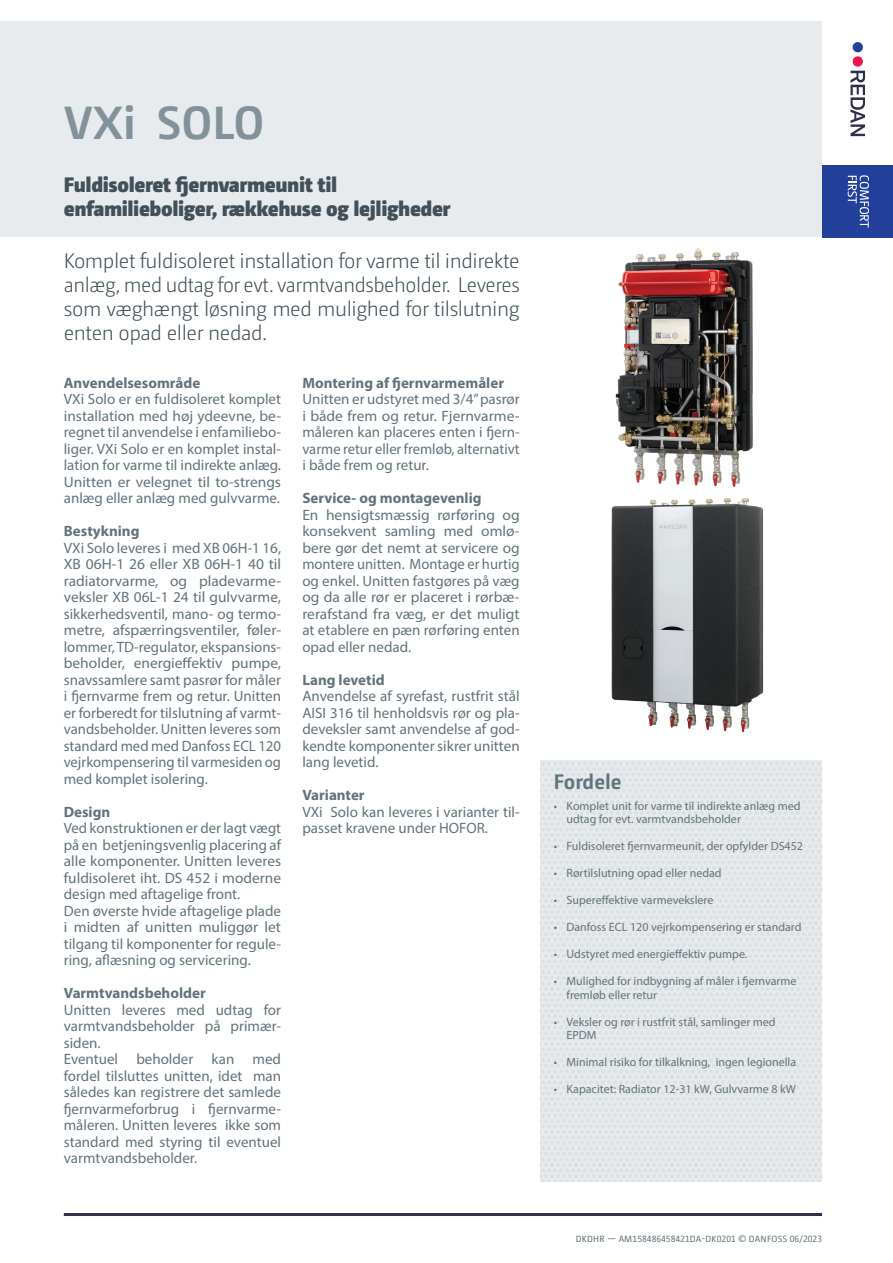
<style>
.page{position:relative;width:893px;height:1263px;background:#fff}
.page>*{position:absolute;margin:0;border:0;box-sizing:border-box;transform-origin:0 0}
.Forside_overskrift_b{font:700 46.5px "Camingo Dos Pro";letter-spacing:.005em;color:#83929a}
.Forside_rubrik_light{font:300 21px/24px "Camingo Dos Pro";letter-spacing:-.02em;color:#425159;text-align:justify}
.Forside_rubrik_bold{font:900 21px "Camingo Dos Pro";letter-spacing:-.02em;color:#425159}
.Sidehoved___mellem_r{font:700 21px "Camingo Dos Pro";color:#63737b}
.Brødtekst_-_full_jus{font:15px/16.5px "Myriad Pro";color:#63737b;text-align:justify}
.Brød_bold{font:15px/16.5px "Myriad Pro";color:#63737b;text-align:justify}
.Brød_bold-2{font:700 15px "Myriad Pro";color:#63737b}
.Boks_fordele{font:12px "Myriad Pro";color:#63737b}
.Sidefod{font:9px "Camingo Dos Pro";color:#63737b}
</style>
<div class="page">
<div style="left:0;top:22px;width:825px;height:215px;background:#e7ebed"></div>
<div style="left:541px;top:760px;width:281px;height:422px;background:#e6eaec"></div>
<img style="left:615px;top:248px;width:138px;height:239px">
<img style="left:611px;top:498px;width:153px;height:234px">
<hr style="left:64px;top:1213px;width:758px;height:3px;background:#302e4a">
<div style="left:822px;top:21px;width:71px;height:144px;background:#fff"></div>
<div style="left:822px;top:165px;width:71px;height:72px;background:#223f99"></div>
<svg style="left:848px;top:175px;width:21px;height:53px"></svg>
<div style="left:853px;top:56px;width:10px;height:11px;background:#ed1450;border-radius:50%"></div>
<div style="left:853px;top:42px;width:10px;height:10px;background:#223f99;border-radius:50%"></div>
<svg style="left:850px;top:71px;width:15px;height:65px"></svg>
<p class="Forside_overskrift_b" style="left:64px;top:94px;width:202px">VXi SOLO</p>
<p class="Forside_rubrik_bold" style="left:64px;top:171px;width:275px">Fuldisoleret fjernvarmeunit til</p>
<p class="Forside_rubrik_bold" style="left:64px;top:195px;width:388px">enfamilieboliger, rækkehuse og lejligheder</p>
<p class="Forside_rubrik_light" style="left:64px;top:249px;width:457px">Komplet fuldisoleret installation for varme til indirekte anlæg, med udtag for evt. varmtvandsbeholder. Leveres som væghængt løsning med mulighed for tilslutning enten opad eller nedad.</p>
<p class="Brød_bold-2" style="left:64px;top:373px;width:138px">Anvendelsesområde</p>
<p class="Brødtekst_-_full_jus" style="left:64px;top:391px;width:219px">VXi Solo er en fuldisoleret komplet installation med høj ydeevne, be&shy;regnet til anvendelse i enfamiliebo&shy;liger. VXi Solo er en komplet instal&shy;lation for varme til indirekte anlæg.<br>Unitten er velegnet til to-strengs anlæg eller anlæg med gulvvarme.</p>
<p class="Brød_bold-2" style="left:64px;top:521px;width:77px">Bestykning</p>
<p class="Brødtekst_-_full_jus" style="left:64px;top:539px;width:219px">VXi Solo leveres i med XB 06H-1 16,</p>
<p class="Brødtekst_-_full_jus" style="left:64px;top:556px;width:219px">XB 06H-1 26 eller XB 06H-1 40 til radiatorvarme, og pladevarme&shy;veksler XB 06L-1 24 til gulvvarme, sikkerhedsventil, mano- og termo&shy;metre, afspærringsventiler, føler-</p>
<p class="Brødtekst_-_full_jus" style="left:64px;top:638px;width:219px">lommer, TD-regulator, ekspansions&shy;beholder, energieffektiv pumpe, snavssamlere samt pasrør for måler i fjernvarme frem og retur. Unitten er forberedt for tilslutning af varmt&shy;vandsbeholder. Unitten leveres som standard med med Danfoss ECL 120 vejrkompensering til varmesiden og med komplet isolering.</p>
<p class="Brød_bold-2" style="left:64px;top:802px;width:48px">Design</p>
<p class="Brødtekst_-_full_jus" style="left:64px;top:820px;width:219px">Ved konstruktionen er der lagt vægt på en betjeningsvenlig placering af alle komponenter. Unitten leveres fuldisoleret iht. DS 452 i moderne design med aftagelige front.</p>
<p class="Brødtekst_-_full_jus" style="left:64px;top:902px;width:219px">Den øverste hvide aftagelige plade i midten af unitten muliggør let tilgang til komponenter for regule&shy;ring, aflæsning og servicering.</p>
<p class="Brød_bold-2" style="left:64px;top:983px;width:143px">Varmtvandsbeholder</p>
<p class="Brød_bold" style="left:64px;top:1001px;width:219px">Unitten leveres med udtag for varmtvandsbeholder på primær&shy;siden.</p>
<p class="Brød_bold" style="left:64px;top:1051px;width:219px">Eventuel beholder kan med fordel tilsluttes unitten, idet man således kan registrere det samlede fjernvarmeforbrug i fjernvarme&shy;måleren. Unitten leveres ikke som standard med styring til eventuel varmtvandsbeholder.</p>
<p class="Brød_bold-2" style="left:302px;top:373px;width:203px">Montering af fjernvarmemåler</p>
<p class="Brødtekst_-_full_jus" style="left:302px;top:391px;width:219px">Unitten er udstyret med 3/4” pasrør i både frem og retur. Fjernvarme&shy;måleren kan placeres enten i fjern&shy;varme retur eller fremløb, alternativt i både frem og retur.</p>
<p class="Brød_bold-2" style="left:302px;top:488px;width:181px">Service- og montagevenlig</p>
<p class="Brødtekst_-_full_jus" style="left:302px;top:506px;width:219px">En hensigtsmæssig rørføring og konsekvent samling med omlø&shy;bere gør det nemt at servicere og montere unitten. Montage er hurtig og enkel. Unitten fastgøres på væg og da alle rør er placeret i rørbæ&shy;rerafstand fra væg, er det muligt at etablere en pæn rørføring enten opad eller nedad.</p>
<p class="Brød_bold-2" style="left:302px;top:670px;width:84px">Lang levetid</p>
<p class="Brødtekst_-_full_jus" style="left:302px;top:688px;width:219px">Anvendelse af syrefast, rustfrit stål AISI 316 til henholdsvis rør og pla&shy;deveksler samt anvendelse af god&shy;kendte komponenter sikrer unitten lang levetid.</p>
<p class="Brød_bold-2" style="left:302px;top:785px;width:64px">Varianter</p>
<p class="Brødtekst_-_full_jus" style="left:302px;top:803px;width:219px">VXi Solo kan leveres i varianter til&shy;passet kravene under HOFOR.</p>
<p class="Sidehoved___mellem_r" style="left:554px;top:769px;width:69px">Fordele</p>
<p class="Boks_fordele" style="left:554px;top:798px;width:248px">• Komplet unit for varme til indirekte anlæg med</p>
<p class="Boks_fordele" style="left:566px;top:812px;width:176px">udtag for evt. varmtvandsbeholder</p>
<p class="Boks_fordele" style="left:554px;top:839px;width:251px">• Fuldisoleret fjernvarmeunit, der opfylder DS452</p>
<p class="Boks_fordele" style="left:554px;top:866px;width:169px">• Rørtilslutning opad eller nedad</p>
<p class="Boks_fordele" style="left:554px;top:893px;width:161px">• Supereffektive varmevekslere</p>
<p class="Boks_fordele" style="left:554px;top:920px;width:249px">• Danfoss ECL 120 vejrkompensering er standard</p>
<p class="Boks_fordele" style="left:554px;top:947px;width:195px">• Udstyret med energieffektiv pumpe.</p>
<p class="Boks_fordele" style="left:554px;top:974px;width:244px">• Mulighed for indbygning af måler i fjernvarme</p>
<p class="Boks_fordele" style="left:566px;top:987px;width:92px">fremløb eller retur</p>
<p class="Boks_fordele" style="left:554px;top:1014px;width:223px">• Veksler og rør i rustfrit stål, samlinger med</p>
<p class="Boks_fordele" style="left:566px;top:1028px;width:31px">EPDM</p>
<p class="Boks_fordele" style="left:554px;top:1055px;width:244px">• Minimal risiko for tilkalkning, ingen legionella</p>
<p class="Boks_fordele" style="left:554px;top:1082px;width:244px">• Kapacitet: Radiator 12-31 kW, Gulvvarme 8 kW</p>
<p class="Sidefod" style="left:576px;top:1233px;width:248px">DKDHR — AM158486458421DA-DK0201 © DANFOSS 06/2023</p>
</div>
